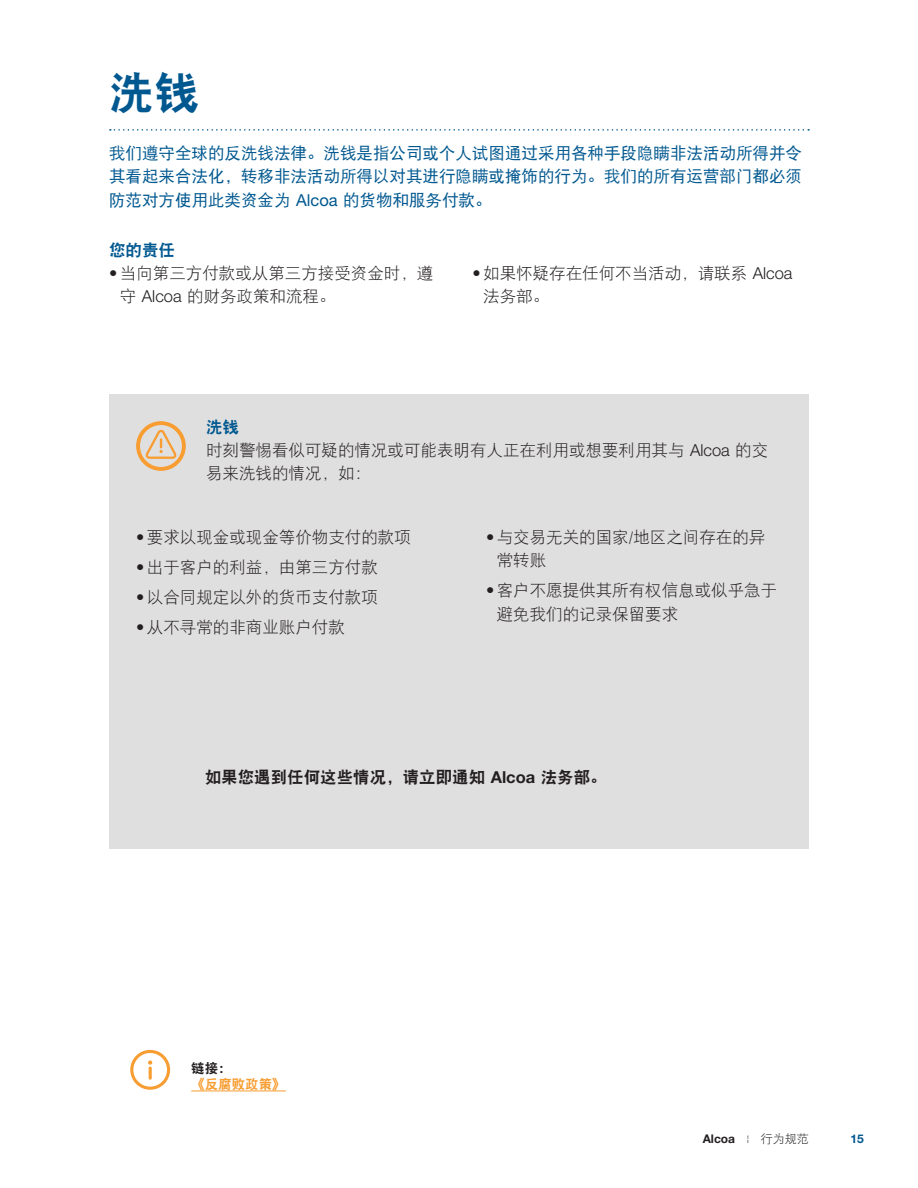
<style>
.page{position:relative;width:918px;height:1188px;background:#fff}
.page>*{position:absolute;margin:0;border:0;box-sizing:border-box;transform-origin:0 0}
.t1{font:45px "DFP Hei W9";color:#005890}
.t2{font:16.5px/23.2px "DFP Hei W3";color:#231f20}
.t3{font:16.5px/23.2px "DFP Hei W5";color:#005890;text-align:justify}
.t4{font:16.5px "DFP Hei W9";color:#231f20}
.t5{font:16.5px "DFP Hei W9";color:#005890}
.t6{font:13.5px "DFP Hei W9";color:#f89d31}
.t7{font:13.5px "DFP Hei W9";color:#231f20}
.t8{font:700 12px "Helvetica Neue LT Pro";color:#231f20}
.t9{font:700 12px "Helvetica Neue LT Pro";color:#005890}
.s1{font-family:"Helvetica Neue LT Std"}
.s2{font-family:"Helvetica Neue LT Std";font-weight:300}
.s3{font-family:"Helvetica Neue LT Pro";font-weight:700}
.s4{font-family:"DFP Hei W3";font-weight:400}
</style>
<div class="page">
<svg style="left:110px;top:129px;width:699px;height:2px"></svg>
<div style="left:109px;top:394px;width:700px;height:455px;background:#e0dfdf"></div>
<hr style="left:191px;top:1091px;width:95px;height:1px;background:#f89d31">
<svg style="left:130px;top:1050px;width:40px;height:40px"></svg>
<svg style="left:136px;top:421px;width:50px;height:50px"></svg>
<p class="t1" style="left:109px;top:70px;width:91px">洗钱</p>
<p class="t3" style="left:109px;top:142px;width:694px">我们遵守全球的反洗钱法律。洗钱是指公司或个人试图通过采用各种手段隐瞒非法活动所得并令其看起来合法化，转移非法活动所得以对其进行隐瞒或掩饰的行为。我们的所有运营部门都必须防范对方使用此类资金为 <span class="s1">Alcoa</span> 的货物和服务付款。</p>
<p class="t5" style="left:109px;top:242px;width:67px">您的责任</p>
<p class="t2" style="left:120px;top:262px;width:315px;text-indent:-11px"><span class="s2">•</span>当向第三方付款或从第三方接受资金时，遵守 <span class="s2">Alcoa</span> 的财务政策和流程。</p>
<p class="t2" style="left:483px;top:262px;width:311px;text-indent:-11px"><span class="s2">•</span>如果怀疑存在任何不当活动，请联系 <span class="s2">Alcoa</span>法务部。</p>
<p class="t5" style="left:206px;top:419px;width:34px">洗钱</p>
<p class="t2" style="left:206px;top:439px;width:564px">时刻警惕看似可疑的情况或可能表明有人正在利用或想要利用其与 <span class="s2">Alcoa</span> 的交易来洗钱的情况，如：</p>
<p class="t2" style="left:136px;top:526px;width:276px"><span class="s2">•</span>要求以现金或现金等价物支付的款项</p>
<p class="t2" style="left:136px;top:556px;width:243px"><span class="s2">•</span>出于客户的利益，由第三方付款</p>
<p class="t2" style="left:136px;top:586px;width:243px"><span class="s2">•</span>以合同规定以外的货币支付款项</p>
<p class="t2" style="left:136px;top:616px;width:210px"><span class="s2">•</span>从不寻常的非商业账户付款</p>
<p class="t2" style="left:497px;top:526px;width:270px;text-indent:-11px"><span class="s2">•</span>与交易无关的国家/地区之间存在的异常转账</p>
<p class="t2" style="left:497px;top:579px;width:282px;text-indent:-11px"><span class="s2">•</span>客户不愿提供其所有权信息或似乎急于避免我们的记录保留要求</p>
<p class="t4" style="left:205px;top:769px;width:404px">如果您遇到任何这些情况，请立即通知 <span class="s3">Alcoa</span> 法务部。</p>
<p class="t7" style="left:191px;top:1061px;width:42px">链接：</p>
<p class="t6" style="left:191px;top:1078px;width:96px">《反腐败政策》</p>
<p class="t8" style="left:703px;top:1131px;width:108px">Alcoa <span class="s4">| 行为规范</span></p>
<p class="t9" style="left:851px;top:1131px;width:15px">15</p>
</div>
